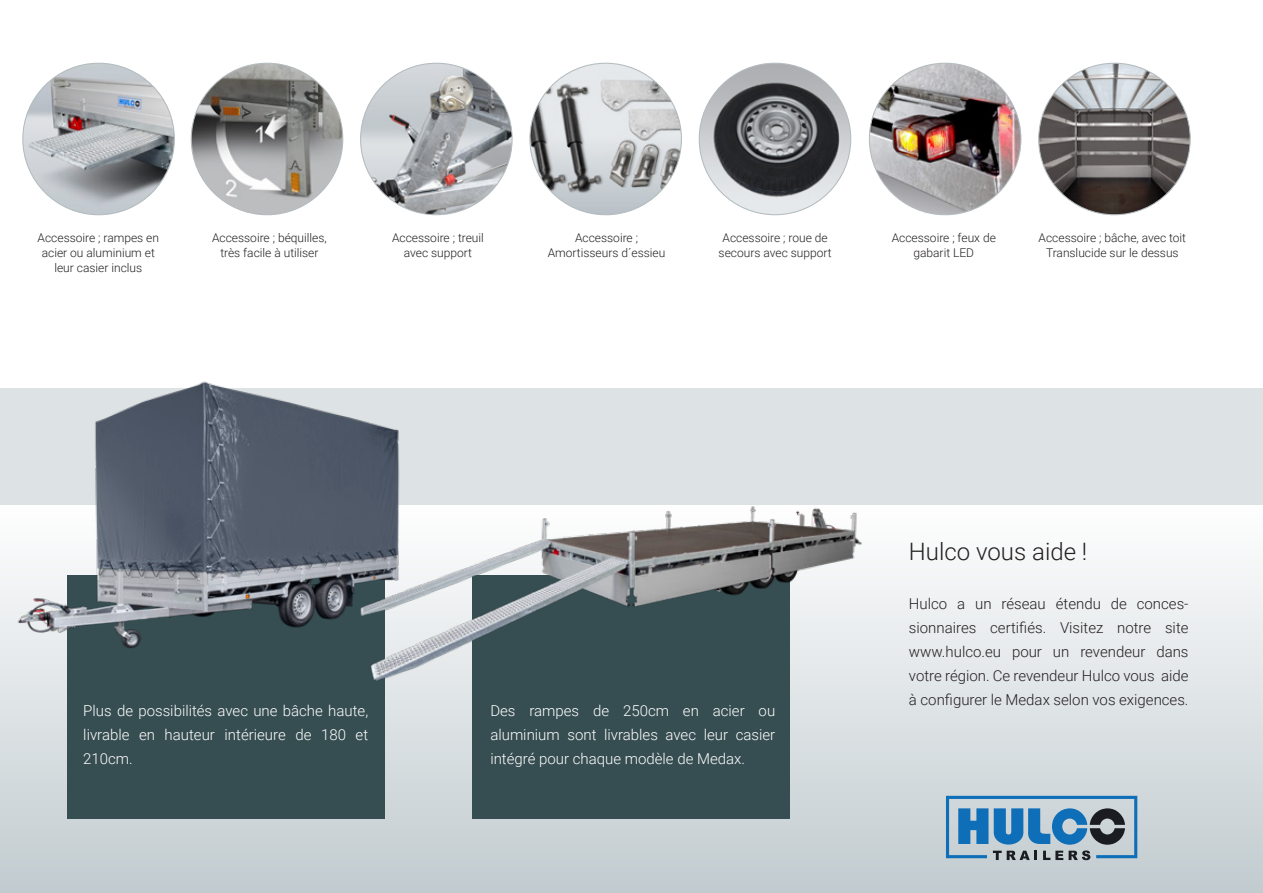
<style>
.page{position:relative;width:1263px;height:893px;background:#fff}
.page>*{position:absolute;margin:0;border:0;box-sizing:border-box;transform-origin:0 0}
.t1{font:300 24px "Roboto";color:#231f20}
.t2{font:300 15px/24px "Roboto";color:#fff;text-align:justify}
.t3{font:300 15px/24px "Roboto";color:#231f20;text-align:justify}
.t4{font:300 12px "Roboto";color:#231f20}
</style>
<div class="page">
<div style="left:0;top:388px;width:1263px;height:117px;background:#dde2e4"></div>
<div style="left:0;top:505px;width:1263px;height:388px;background:linear-gradient(to bottom,#fefefe,#c2cbcf)"></div>
<hr style="left:0;top:505px;width:1px;height:388px;background:#c0cace">
<svg style="left:946px;top:796px;width:191px;height:64px;background:#799fba"></svg>
<div style="left:67px;top:575px;width:318px;height:244px;background:#364d51"></div>
<div style="left:472px;top:575px;width:318px;height:244px;background:#364d51"></div>
<img style="left:191px;top:63px;width:152px;height:152px;border-radius:76px">
<img style="left:361px;top:63px;width:151px;height:152px;border-radius:76px">
<img style="left:530px;top:63px;width:151px;height:152px;border-radius:76px">
<img style="left:699px;top:63px;width:152px;height:152px;border-radius:76px">
<img style="left:869px;top:63px;width:152px;height:152px;border-radius:76px">
<img style="left:1039px;top:63px;width:151px;height:152px;border-radius:76px">
<img style="left:373px;top:505px;width:504px;height:192px">
<img style="left:23px;top:63px;width:151px;height:152px;border-radius:76px">
<img style="left:9px;top:381px;width:409px;height:297px">
<p class="t4" style="left:38px;top:229px;width:123px">Accessoire ; rampes en</p>
<p class="t4" style="left:42px;top:244px;width:115px">acier ou aluminium et</p>
<p class="t4" style="left:54px;top:259px;width:89px">leur casier inclus</p>
<p class="t4" style="left:212px;top:229px;width:116px">Accessoire ; béquilles,</p>
<p class="t4" style="left:220px;top:244px;width:100px">très facile à utiliser</p>
<p class="t4" style="left:392px;top:229px;width:93px">Accessoire ; treuil</p>
<p class="t4" style="left:404px;top:244px;width:70px">avec support</p>
<p class="t4" style="left:575px;top:229px;width:65px">Accessoire ;</p>
<p class="t4" style="left:548px;top:244px;width:119px">Amortisseurs d´essieu</p>
<p class="t4" style="left:722px;top:229px;width:107px">Accessoire ; roue de</p>
<p class="t4" style="left:719px;top:244px;width:115px">secours avec support</p>
<p class="t4" style="left:892px;top:229px;width:106px">Accessoire ; feux de</p>
<p class="t4" style="left:913px;top:244px;width:62px">gabarit LED</p>
<p class="t4" style="left:1038px;top:229px;width:149px">Accessoire ; bâche, avec toit</p>
<p class="t4" style="left:1046px;top:244px;width:134px">Translucide sur le dessus</p>
<p class="t2" style="left:83px;top:699px;width:286px">Plus de possibilités avec une bâche haute, livrable en hauteur intérieure de 180 et 210cm.</p>
<p class="t2" style="left:490px;top:699px;width:286px">Des rampes de 250cm en acier ou aluminium sont livrables avec leur casier intégré pour chaque modèle de Medax.</p>
<p class="t1" style="left:909px;top:534px;width:180px">Hulco vous aide !</p>
<p class="t3" style="left:909px;top:591px;width:281px">Hulco a un réseau étendu de conces&shy;sionnaires certifiés. Visitez notre site www.hulco.eu pour un revendeur dans votre région. Ce revendeur Hulco vous aide à configurer le Medax selon vos exigences.</p>
</div>
